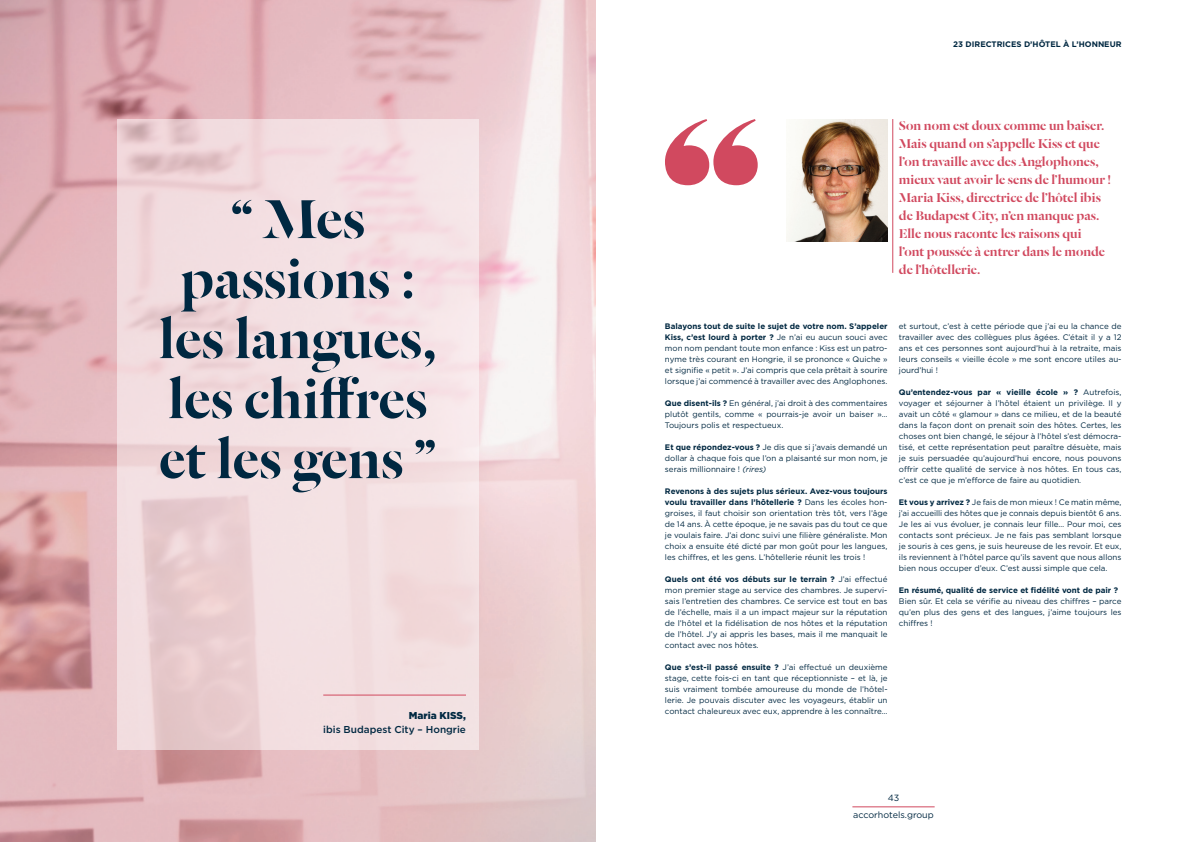
<style>
.page{position:relative;width:1191px;height:842px;background:#fff}
.page>*{position:absolute;margin:0;border:0;box-sizing:border-box;transform-origin:0 0}
.t1{font:500 60px/60px "Dala Floda";color:#002841;text-align:center}
.t2{font:500 14px/18px "Dala Floda";color:#d1495f}
.t3{font:500 10px "Gotham";color:#002841}
.t4{font:900 10px "Gotham";color:#002841}
.t5{font:9px/17px "Gotham";color:#002841;text-align:center}
.t6{font:8px/11px "Gotham";color:#002841;text-align:justify}
.t7{font:700 8px "Gotham";color:#002841}
.s1{font-weight:700}
.s2{font-style:italic}
</style>
<div class="page">
<hr style="left:852px;top:806px;width:82px;height:1px;background:#d1495f">
<img style="left:0;top:0;width:595px;height:842px">
<img style="left:786px;top:119px;width:101px;height:123px">
<svg style="left:117px;top:119px;width:362px;height:630px;background:#f1dbdd"></svg>
<hr style="left:892px;top:119px;width:1px;height:154px;background:#d1495f">
<svg style="left:665px;top:119px;width:92px;height:66px"></svg>
<hr style="left:323px;top:694px;width:143px;height:1px;background:#d1495f">
<h1 class="t1" style="left:159px;top:187px;width:279px">“ Mes passions : les langues, les chiffres et les gens ”</h1>
<p class="t4" style="left:409px;top:709px;width:59px">Maria KISS,</p>
<p class="t3" style="left:323px;top:723px;width:144px">ibis Budapest City – Hongrie</p>
<p class="t7" style="left:953px;top:39px;width:170px">23 DIRECTRICES D’HÔTEL À L’HONNEUR</p>
<p class="t2" style="left:899px;top:116px;width:214px">Son nom est doux comme un baiser.<br>Mais quand on s’appelle Kiss et que l’on travaille avec des Anglophones, mieux vaut avoir le sens de l’humour !<br>Maria Kiss, directrice de l’hôtel ibis de Budapest City, n’en manque pas.<br>Elle nous raconte les raisons qui<br>l’ont poussée à entrer dans le monde de l’hôtellerie.</p>
<p class="t6" style="left:665px;top:320px;width:224px"><span class="s1">Balayons tout de suite le sujet de votre nom. S’appeler Kiss, c’est lourd à porter ?</span> Je n’ai eu aucun souci avec mon nom pendant toute mon enfance : Kiss est un patro&shy;nyme très courant en Hongrie, il se prononce « Quiche » et signifie « petit ». J’ai compris que cela prêtait à sourire lorsque j’ai commencé à travailler avec des Anglophones.</p>
<p class="t6" style="left:665px;top:397px;width:224px"><span class="s1">Que disent-ils ?</span> En général, j’ai droit à des commentaires plutôt gentils, comme « pourrais-je avoir un baiser »… Toujours polis et respectueux.</p>
<p class="t6" style="left:665px;top:441px;width:224px"><span class="s1">Et que répondez-vous ?</span> Je dis que si j’avais demandé un dollar à chaque fois que l’on a plaisanté sur mon nom, je serais millionnaire ! <span class="s2">(rires)</span></p>
<p class="t6" style="left:665px;top:485px;width:224px"><span class="s1">Revenons à des sujets plus sérieux. Avez-vous toujours voulu travailler dans l’hôtellerie ?</span> Dans les écoles hon&shy;groises, il faut choisir son orientation très tôt, vers l’âge de 14 ans. À cette époque, je ne savais pas du tout ce que je voulais faire. J’ai donc suivi une filière généraliste. Mon choix a ensuite été dicté par mon goût pour les langues, les chiffres, et les gens. L’hôtellerie réunit les trois !</p>
<p class="t6" style="left:665px;top:573px;width:224px"><span class="s1">Quels ont été vos débuts sur le terrain ?</span> J’ai effectué mon premier stage au service des chambres. Je supervi&shy;sais l’entretien des chambres. Ce service est tout en bas de l’échelle, mais il a un impact majeur sur la réputation de l’hôtel et la fidélisation de nos hôtes et la réputation de l’hôtel. J’y ai appris les bases, mais il me manquait le contact avec nos hôtes.</p>
<p class="t6" style="left:665px;top:661px;width:224px"><span class="s1">Que s’est-il passé ensuite ?</span> J’ai effectué un deuxième stage, cette fois-ci en tant que réceptionniste – et là, je suis vraiment tombée amoureuse du monde de l’hôtel&shy;lerie. Je pouvais discuter avec les voyageurs, établir un contact chaleureux avec eux, apprendre à les connaître…</p>
<p class="t6" style="left:899px;top:320px;width:224px">et surtout, c’est à cette période que j’ai eu la chance de travailler avec des collègues plus âgées. C’était il y a 12 ans et ces personnes sont aujourd’hui à la retraite, mais leurs conseils « vieille école » me sont encore utiles au&shy;jourd’hui !</p>
<p class="t6" style="left:899px;top:386px;width:224px"><span class="s1">Qu’entendez-vous par « vieille école » ?</span> Autrefois, voyager et séjourner à l’hôtel étaient un privilège. Il y avait un côté « glamour » dans ce milieu, et de la beauté dans la façon dont on prenait soin des hôtes. Certes, les choses ont bien changé, le séjour à l’hôtel s’est démocra&shy;tisé, et cette représentation peut paraître désuète, mais je suis persuadée qu’aujourd’hui encore, nous pouvons offrir cette qualité de service à nos hôtes. En tous cas, c’est ce que je m’efforce de faire au quotidien.</p>
<p class="t6" style="left:899px;top:496px;width:224px"><span class="s1">Et vous y arrivez ?</span> Je fais de mon mieux ! Ce matin même, j’ai accueilli des hôtes que je connais depuis bientôt 6 ans.<br>Je les ai vus évoluer, je connais leur fille… Pour moi, ces contacts sont précieux. Je ne fais pas semblant lorsque je souris à ces gens, je suis heureuse de les revoir. Et eux, ils reviennent à l’hôtel parce qu’ils savent que nous allons bien nous occuper d’eux. C’est aussi simple que cela.</p>
<p class="t7" style="left:899px;top:585px;width:221px">En résumé, qualité de service et fidélité vont de pair ?</p>
<p class="t6" style="left:899px;top:595px;width:224px">Bien sûr. Et cela se vérifie au niveau des chiffres – parce qu’en plus des gens et des langues, j’aime toujours les chiffres !</p>
<p class="t5" style="left:853px;top:789px;width:82px">43 accorhotels.group</p>
</div>
